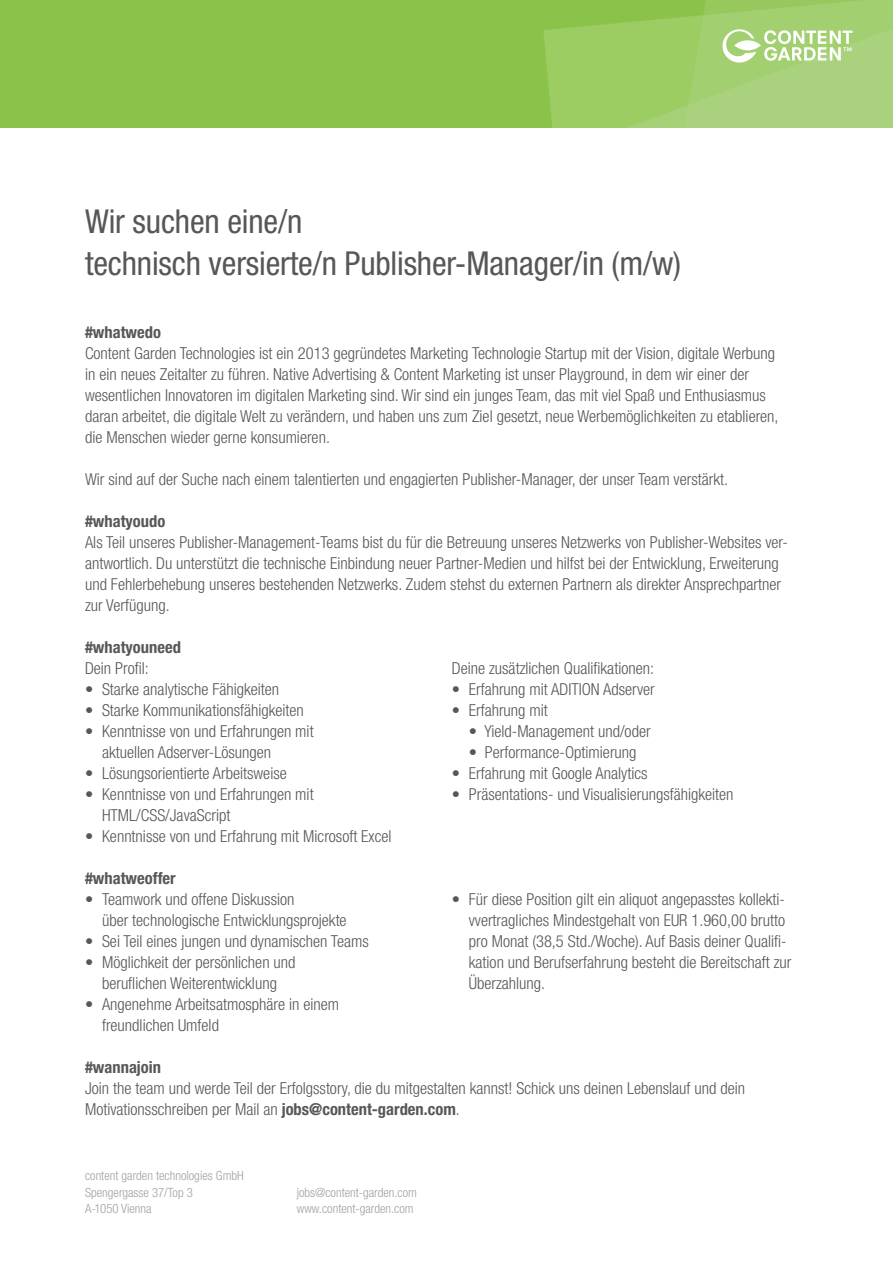
<style>
.page{position:relative;width:893px;height:1263px;background:#fff}
.page>*{position:absolute;margin:0;border:0;box-sizing:border-box;transform-origin:0 0}
.t1{font:condensed 33px "Helvetica Neue LT Pro";letter-spacing:-.005em;color:#575756}
.t2{font:300 condensed 16.5px/21px "Helvetica Neue LT Pro";color:#575756}
.t3{font:700 condensed 16.5px "Helvetica Neue LT Pro";color:#575756}
.t4{font:300 condensed 12.75px/16.5px "Helvetica Neue LT Pro";color:#a1a1a1}
.s1{font-weight:700}
</style>
<div class="page">
<img style="left:0;top:0;width:893px;height:128px">
<svg style="left:764px;top:30px;width:88px;height:31px"></svg>
<svg style="left:734px;top:40px;width:27px;height:10px"></svg>
<svg style="left:722px;top:29px;width:34px;height:34px"></svg>
<p class="t1" style="left:85px;top:202px;width:219px">Wir suchen eine/n</p>
<p class="t1" style="left:85px;top:244px;width:598px">technisch versierte/n Publisher-Manager/in (m/w)</p>
<p class="t3" style="left:85px;top:322px;width:78px">#whatwedo</p>
<p class="t2" style="left:85px;top:343px;width:695px">Content Garden Technologies ist ein 2013 gegründetes Marketing Technologie Startup mit der Vision, digitale Werbung in ein neues Zeitalter zu führen. Native Advertising &amp; Content Marketing ist unser Playground, in dem wir einer der wesentlichen Innovatoren im digitalen Marketing sind. Wir sind ein junges Team, das mit viel Spaß und Enthusiasmus daran arbeitet, die digitale Welt zu verändern, und haben uns zum Ziel gesetzt, neue Werbemöglichkeiten zu etablieren, die Menschen wieder gerne konsumieren.</p>
<p class="t2" style="left:85px;top:469px;width:644px">Wir sind auf der Suche nach einem talentierten und engagierten Publisher-Manager, der unser Team verstärkt.</p>
<p class="t3" style="left:85px;top:511px;width:82px">#whatyoudo</p>
<p class="t2" style="left:85px;top:532px;width:704px">Als Teil unseres Publisher-Management-Teams bist du für die Betreuung unseres Netzwerks von Publisher-Websites ver&shy;antwortlich. Du unterstützt die technische Einbindung neuer Partner-Medien und hilfst bei der Entwicklung, Erweiterung und Fehlerbehebung unseres bestehenden Netzwerks. Zudem stehst du externen Partnern als direkter Ansprechpartner zur Verfügung.</p>
<p class="t3" style="left:85px;top:637px;width:97px">#whatyouneed</p>
<p class="t2" style="left:85px;top:658px;width:65px">Dein Profil:</p>
<p class="t2" style="left:85px;top:679px;width:196px">• Starke analytische Fähigkeiten</p>
<p class="t2" style="left:85px;top:700px;width:220px">• Starke Kommunikationsfähigkeiten</p>
<p class="t2" style="left:102px;top:721px;width:213px;text-indent:-17px">• Kenntnisse von und Erfahrungen mit aktuellen Adserver-Lösungen</p>
<p class="t2" style="left:85px;top:763px;width:203px">• Lösungsorientierte Arbeitsweise</p>
<p class="t2" style="left:102px;top:784px;width:213px;text-indent:-17px">• Kenntnisse von und Erfahrungen mit<br>HTML/CSS/JavaScript</p>
<p class="t2" style="left:85px;top:826px;width:308px">• Kenntnisse von und Erfahrung mit Microsoft Excel</p>
<p class="t3" style="left:85px;top:868px;width:92px">#whatweoffer</p>
<p class="t2" style="left:102px;top:889px;width:246px;text-indent:-17px">• Teamwork und offene Diskussion<br>über technologische Entwicklungsprojekte</p>
<p class="t2" style="left:85px;top:931px;width:285px">• Sei Teil eines jungen und dynamischen Teams</p>
<p class="t2" style="left:85px;top:952px;width:212px;text-align:center">• Möglichkeit der persönlichen und beruflichen Weiterentwicklung</p>
<p class="t2" style="left:102px;top:994px;width:239px;text-indent:-17px">• Angenehme Arbeitsatmosphäre in einem freundlichen Umfeld</p>
<p class="t2" style="left:452px;top:658px;width:204px">Deine zusätzlichen Qualifikationen:</p>
<p class="t2" style="left:452px;top:679px;width:204px">• Erfahrung mit ADITION Adserver</p>
<p class="t2" style="left:452px;top:700px;width:98px">• Erfahrung mit</p>
<p class="t2" style="left:469px;top:721px;width:183px">• Yield-Management und/oder</p>
<p class="t2" style="left:469px;top:742px;width:169px">• Performance-Optimierung</p>
<p class="t2" style="left:452px;top:763px;width:197px">• Erfahrung mit Google Analytics</p>
<p class="t2" style="left:452px;top:784px;width:283px">• Präsentations- und Visualisierungsfähigkeiten</p>
<p class="t2" style="left:469px;top:889px;width:324px;text-indent:-17px">• Für diese Position gilt ein aliquot angepasstes kollekti&shy;vvertragliches Mindestgehalt von EUR 1.960,00 brutto pro Monat (38,5 Std./Woche). Auf Basis deiner Qualifi&shy;kation und Berufserfahrung besteht die Bereitschaft zur Überzahlung.</p>
<p class="t3" style="left:85px;top:1057px;width:77px">#wannajoin</p>
<p class="t2" style="left:85px;top:1078px;width:662px">Join the team und werde Teil der Erfolgsstory, die du mitgestalten kannst! Schick uns deinen Lebenslauf und dein</p>
<p class="t2" style="left:85px;top:1099px;width:376px">Motivationsschreiben per Mail an <span class="s1">jobs@content-garden.com</span>.</p>
<p class="t4" style="left:85px;top:1167px;width:160px">content garden technologies GmbH<br>Spengergasse 37/Top 3<br>A-1050 Vienna</p>
<p class="t4" style="left:297px;top:1184px;width:122px">jobs@content-garden.com www.content-garden.com</p>
</div>
